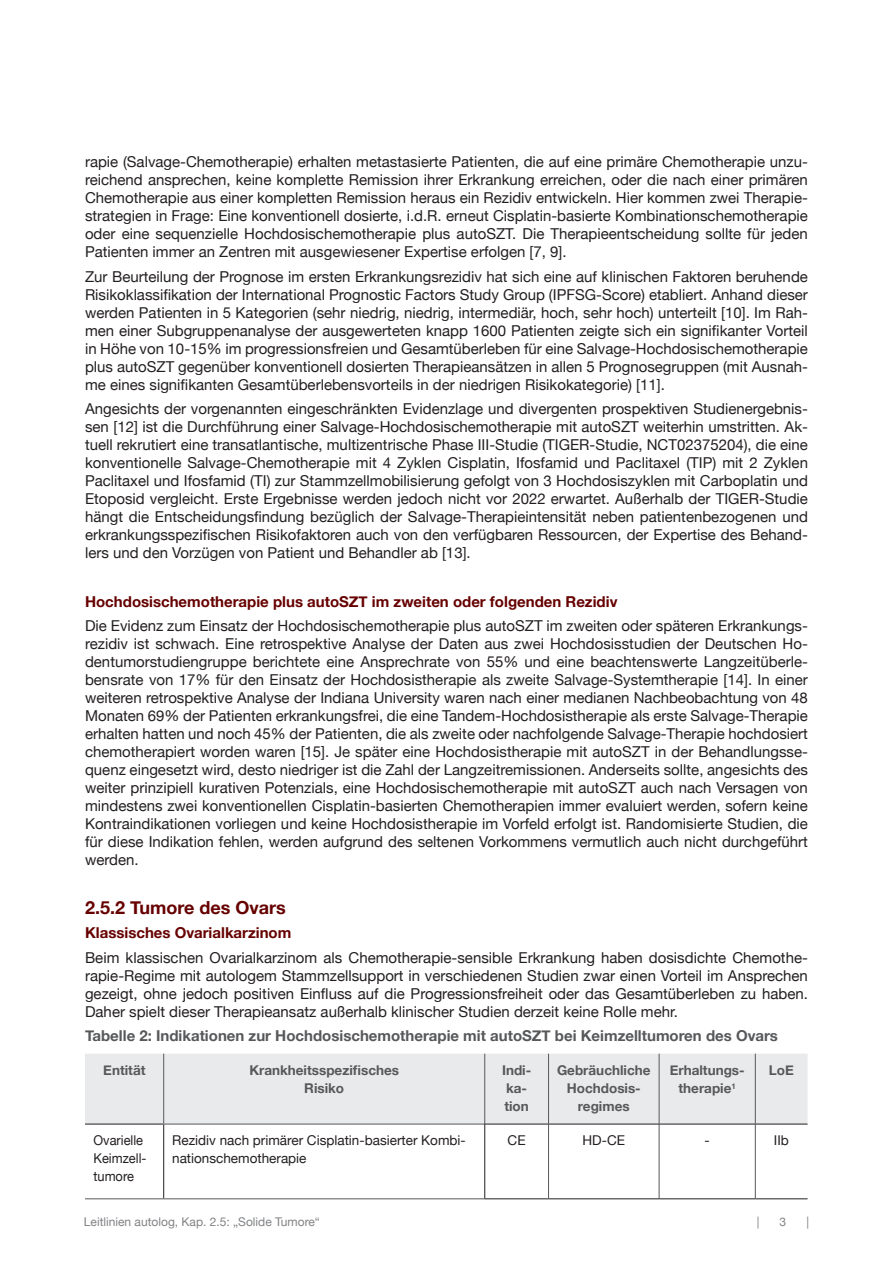
<style>
.page{position:relative;width:893px;height:1263px;background:#fff}
.page>*{position:absolute;margin:0;border:0;box-sizing:border-box;transform-origin:0 0}
.t1{font:700 18px "Helvetica Neue";color:#600}
.t2{font:15px/18px "Helvetica Neue";color:#231f20;text-align:justify}
.t3{font:700 15px "Helvetica Neue";color:#600}
.t4{font:700 15px "Helvetica Neue";color:#57585a}
.t5{font:700 13.5px/18px "Helvetica Neue";color:#57585a;text-align:center}
.t6{font:13.5px/18px "Helvetica Neue";color:#231f20}
.t7{font:13.5px/18px "Helvetica Neue";color:#231f20;scale:.95 1}
.t8{font:12px "Helvetica Neue";color:#808285}
</style>
<div class="page">
<div style="left:85px;top:1054px;width:722px;height:70px;background:#e9eaeb"></div>
<hr style="left:85px;top:1124px;width:78px;height:1px;background:#231f20">
<hr style="left:163px;top:1124px;width:1px;height:74px;background:#231f20">
<hr style="left:163px;top:1054px;width:1px;height:70px;background:#57585a">
<hr style="left:484px;top:1054px;width:1px;height:70px;background:#57585a">
<hr style="left:548px;top:1054px;width:1px;height:70px;background:#57585a">
<hr style="left:659px;top:1054px;width:1px;height:70px;background:#57585a">
<hr style="left:755px;top:1054px;width:1px;height:70px;background:#57585a">
<hr style="left:163px;top:1124px;width:322px;height:1px;background:#57585a">
<hr style="left:548px;top:1124px;width:1px;height:74px;background:#57585a">
<hr style="left:659px;top:1124px;width:1px;height:74px;background:#57585a">
<hr style="left:755px;top:1124px;width:1px;height:74px;background:#57585a">
<hr style="left:85px;top:1198px;width:79px;height:1px;background:#57585a">
<hr style="left:164px;top:1198px;width:320px;height:1px;background:#57585a">
<hr style="left:484px;top:1124px;width:65px;height:1px;background:#231f20">
<hr style="left:484px;top:1124px;width:1px;height:74px;background:#231f20">
<hr style="left:549px;top:1124px;width:110px;height:1px;background:#231f20">
<hr style="left:659px;top:1124px;width:96px;height:1px;background:#231f20">
<hr style="left:755px;top:1124px;width:52px;height:1px;background:#231f20">
<hr style="left:484px;top:1198px;width:65px;height:1px;background:#231f20">
<hr style="left:549px;top:1198px;width:110px;height:1px;background:#231f20">
<hr style="left:659px;top:1198px;width:96px;height:1px;background:#231f20">
<hr style="left:755px;top:1198px;width:52px;height:1px;background:#231f20">
<p class="t2" style="left:85px;top:154px;width:724px">rapie (Salvage-Chemotherapie) erhalten metastasierte Patienten, die auf eine primäre Chemotherapie unzu&shy;reichend ansprechen, keine komplette Remission ihrer Erkrankung erreichen, oder die nach einer primären Chemotherapie aus einer kompletten Remission heraus ein Rezidiv entwickeln. Hier kommen zwei Therapie&shy;strategien in Frage: Eine konventionell dosierte, i.d.R. erneut Cisplatin-basierte Kombinationschemotherapie oder eine sequenzielle Hochdosischemotherapie plus autoSZT. Die Therapieentscheidung sollte für jeden Patienten immer an Zentren mit ausgewiesener Expertise erfolgen [7, 9].</p>
<p class="t2" style="left:85px;top:268px;width:724px">Zur Beurteilung der Prognose im ersten Erkrankungsrezidiv hat sich eine auf klinischen Faktoren beruhende Risikoklassifikation der International Prognostic Factors Study Group (IPFSG-Score) etabliert. Anhand dieser werden Patienten in 5 Kategorien (sehr niedrig, niedrig, intermediär, hoch, sehr hoch) unterteilt [10]. Im Rah&shy;men einer Subgruppenanalyse der ausgewerteten knapp 1600 Patienten zeigte sich ein signifikanter Vorteil in Höhe von 10-15% im progressionsfreien und Gesamtüberleben für eine Salvage-Hochdosischemotherapie plus autoSZT gegenüber konventionell dosierten Therapieansätzen in allen 5 Prognosegruppen (mit Ausnah&shy;me eines signifikanten Gesamtüberlebensvorteils in der niedrigen Risikokategorie) [11].</p>
<p class="t2" style="left:85px;top:401px;width:724px">Angesichts der vorgenannten eingeschränkten Evidenzlage und divergenten prospektiven Studienergebnis&shy;sen [12] ist die Durchführung einer Salvage-Hochdosischemotherapie mit autoSZT weiterhin umstritten. Ak&shy;tuell rekrutiert eine transatlantische, multizentrische Phase III-Studie (TIGER-Studie, NCT02375204), die eine konventionelle Salvage-Chemotherapie mit 4 Zyklen Cisplatin, Ifosfamid und Paclitaxel (TIP) mit 2 Zyklen Paclitaxel und Ifosfamid (TI) zur Stammzellmobilisierung gefolgt von 3 Hochdosiszyklen mit Carboplatin und Etoposid vergleicht. Erste Ergebnisse werden jedoch nicht vor 2022 erwartet. Außerhalb der TIGER-Studie hängt die Entscheidungsfindung bezüglich der Salvage-Therapieintensität neben patientenbezogenen und erkrankungsspezifischen Risikofaktoren auch von den verfügbaren Ressourcen, der Expertise des Behand&shy;lers und den Vorzügen von Patient und Behandler ab [13].</p>
<p class="t3" style="left:85px;top:590px;width:534px">Hochdosischemotherapie plus autoSZT im zweiten oder folgenden Rezidiv</p>
<p class="t2" style="left:85px;top:618px;width:724px">Die Evidenz zum Einsatz der Hochdosischemotherapie plus autoSZT im zweiten oder späteren Erkrankungs&shy;rezidiv ist schwach. Eine retrospektive Analyse der Daten aus zwei Hochdosisstudien der Deutschen Ho&shy;dentumorstudiengruppe berichtete eine Ansprechrate von 55% und eine beachtenswerte Langzeitüberle&shy;bensrate von 17% für den Einsatz der Hochdosistherapie als zweite Salvage-Systemtherapie [14]. In einer weiteren retrospektive Analyse der Indiana University waren nach einer medianen Nachbeobachtung von 48<br>Monaten 69% der Patienten erkrankungsfrei, die eine Tandem-Hochdosistherapie als erste Salvage-Therapie erhalten hatten und noch 45% der Patienten, die als zweite oder nachfolgende Salvage-Therapie hochdosiert chemotherapiert worden waren [15]. Je später eine Hochdosistherapie mit autoSZT in der Behandlungsse&shy;quenz eingesetzt wird, desto niedriger ist die Zahl der Langzeitremissionen. Anderseits sollte, angesichts des weiter prinzipiell kurativen Potenzials, eine Hochdosischemotherapie mit autoSZT auch nach Versagen von mindestens zwei konventionellen Cisplatin-basierten Chemotherapien immer evaluiert werden, sofern keine Kontraindikationen vorliegen und keine Hochdosistherapie im Vorfeld erfolgt ist. Randomisierte Studien, die für diese Indikation fehlen, werden aufgrund des seltenen Vorkommens vermutlich auch nicht durchgeführt werden.</p>
<p class="t1" style="left:85px;top:893px;width:202px">2.5.2 Tumore des Ovars</p>
<p class="t3" style="left:85px;top:921px;width:208px">Klassisches Ovarialkarzinom</p>
<p class="t2" style="left:85px;top:949px;width:724px">Beim klassischen Ovarialkarzinom als Chemotherapie-sensible Erkrankung haben dosisdichte Chemothe&shy;rapie-Regime mit autologem Stammzellsupport in verschiedenen Studien zwar einen Vorteil im Ansprechen gezeigt, ohne jedoch positiven Einfluss auf die Progressionsfreiheit oder das Gesamtüberleben zu haben.<br>Daher spielt dieser Therapieansatz außerhalb klinischer Studien derzeit keine Rolle mehr.</p>
<p class="t4" style="left:85px;top:1024px;width:694px">Tabelle 2: Indikationen zur Hochdosischemotherapie mit autoSZT bei Keimzelltumoren des Ovars</p>
<p class="t5" style="left:103px;top:1062px;width:44px">Entität</p>
<p class="t5" style="left:249px;top:1062px;width:151px">Krankheitsspezifisches<br>Risiko</p>
<p class="t5" style="left:502px;top:1062px;width:31px;text-align:left">Indi&shy;ka&shy;tion</p>
<p class="t5" style="left:557px;top:1062px;width:95px">Gebräuchliche<br>Hochdosis&shy;regimes</p>
<p class="t5" style="left:670px;top:1062px;width:76px">Erhaltungs&shy;therapie<sup>1</sup></p>
<p class="t5" style="left:769px;top:1062px;width:27px">LoE</p>
<p class="t7" style="left:94px;top:1132px;width:57px">Ovarielle<br>Keimzell&shy;tumore</p>
<p class="t6" style="left:172px;top:1132px;width:295px">Rezidiv nach primärer Cisplatin-basierter Kombi&shy;nationschemotherapie</p>
<p class="t6" style="left:508px;top:1132px;width:19px">CE</p>
<p class="t6" style="left:583px;top:1132px;width:44px">HD-CE</p>
<p class="t6" style="left:705px;top:1132px;width:7px">-</p>
<p class="t6" style="left:774px;top:1132px;width:16px">IIb</p>
<p class="t8" style="left:84px;top:1212px;width:238px">Leitlinien autolog, Kap. 2.5: „Solide Tumore“</p>
<p class="t8" style="left:757px;top:1212px;width:4px">|</p>
<p class="t8" style="left:780px;top:1212px;width:8px">3</p>
<p class="t8" style="left:806px;top:1212px;width:4px">|</p>
</div>
